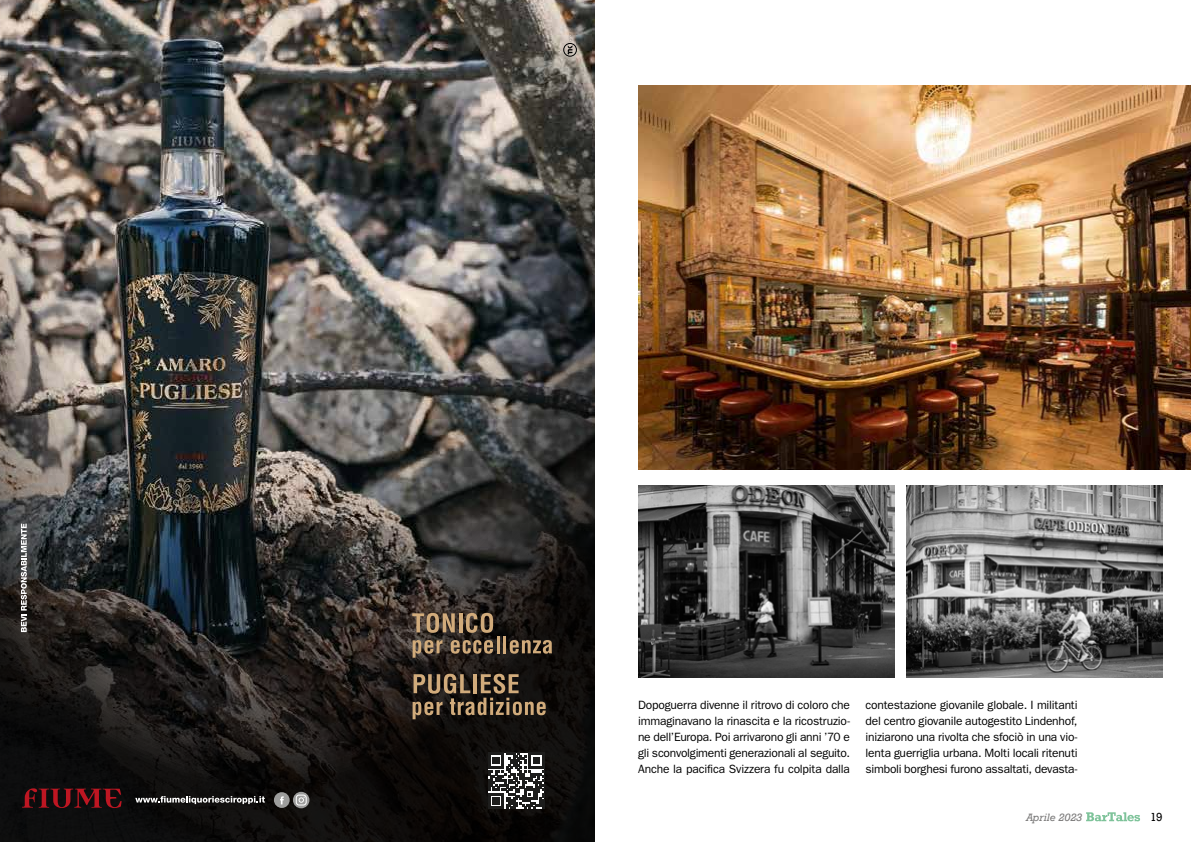
<style>
.page{position:relative;width:1191px;height:842px;background:#fff}
.page>*{position:absolute;margin:0;border:0;box-sizing:border-box;transform-origin:0 0}
.t1{font:12px/16px "ITC Franklin Gothic Std";letter-spacing:-.015em;color:#000;text-align:justify}
.t2{font:12px "Rockwell";color:#000}
.t3{font:italic 10px "Rockwell";color:#7c7b7b}
</style>
<div class="page">
<img style="left:1px;top:0;width:593px;height:842px">
<svg style="left:21px;top:523px;width:6px;height:109px"></svg>
<svg style="left:567px;top:26px;width:5px;height:28px"></svg>
<div style="left:563px;top:43px;width:14px;height:13px;border:1px solid #000;border-radius:50%"></div>
<svg style="left:22px;top:788px;width:100px;height:20px;background:#4c1014"></svg>
<svg style="left:488px;top:753px;width:56px;height:56px"></svg>
<svg style="left:412px;top:613px;width:43px;height:20px"></svg>
<hr style="left:459px;top:613px;width:3px;height:19px;background:#d1ab7b">
<svg style="left:466px;top:613px;width:27px;height:20px"></svg>
<svg style="left:412px;top:640px;width:30px;height:18px"></svg>
<svg style="left:451px;top:640px;width:42px;height:14px"></svg>
<hr style="left:496px;top:636px;width:3px;height:17px;background:#d1ab7b">
<hr style="left:503px;top:636px;width:3px;height:17px;background:#d1ab7b">
<svg style="left:510px;top:640px;width:42px;height:14px"></svg>
<svg style="left:412px;top:674px;width:134px;height:45px;background:#4f4130"></svg>
<div style="left:274px;top:792px;width:16px;height:16px;background:#9d9d9c;border-radius:50%"></div>
<svg style="left:280px;top:796px;width:4px;height:8px"></svg>
<svg style="left:293px;top:792px;width:16px;height:16px"></svg>
<svg style="left:296px;top:794px;width:11px;height:11px"></svg>
<svg style="left:135px;top:796px;width:130px;height:8px"></svg>
<img style="left:638px;top:85px;width:553px;height:384px">
<img style="left:638px;top:485px;width:256px;height:192px">
<img style="left:906px;top:485px;width:256px;height:192px">
<svg style="left:1086px;top:812px;width:54px;height:9px"></svg>
<p class="t1" style="left:638px;top:697px;width:213px">Dopoguerra divenne il ritrovo di coloro che immaginavano la rinascita e la ricostruzio&shy;ne dell’Europa. Poi arrivarono gli anni ’70 e gli sconvolgimenti generazionali al seguito.<br>Anche la pacifica Svizzera fu colpita dalla</p>
<p class="t1" style="left:865px;top:697px;width:213px">contestazione giovanile globale. I militanti del centro giovanile autogestito Lindenhof, iniziarono una rivolta che sfociò in una vio&shy;lenta guerriglia urbana. Molti locali ritenuti simboli borghesi furono assaltati, devasta-</p>
<p class="t3" style="left:1026px;top:811px;width:57px">Aprile 2023</p>
<p class="t2" style="left:1150px;top:810px;width:14px">19</p>
</div>
